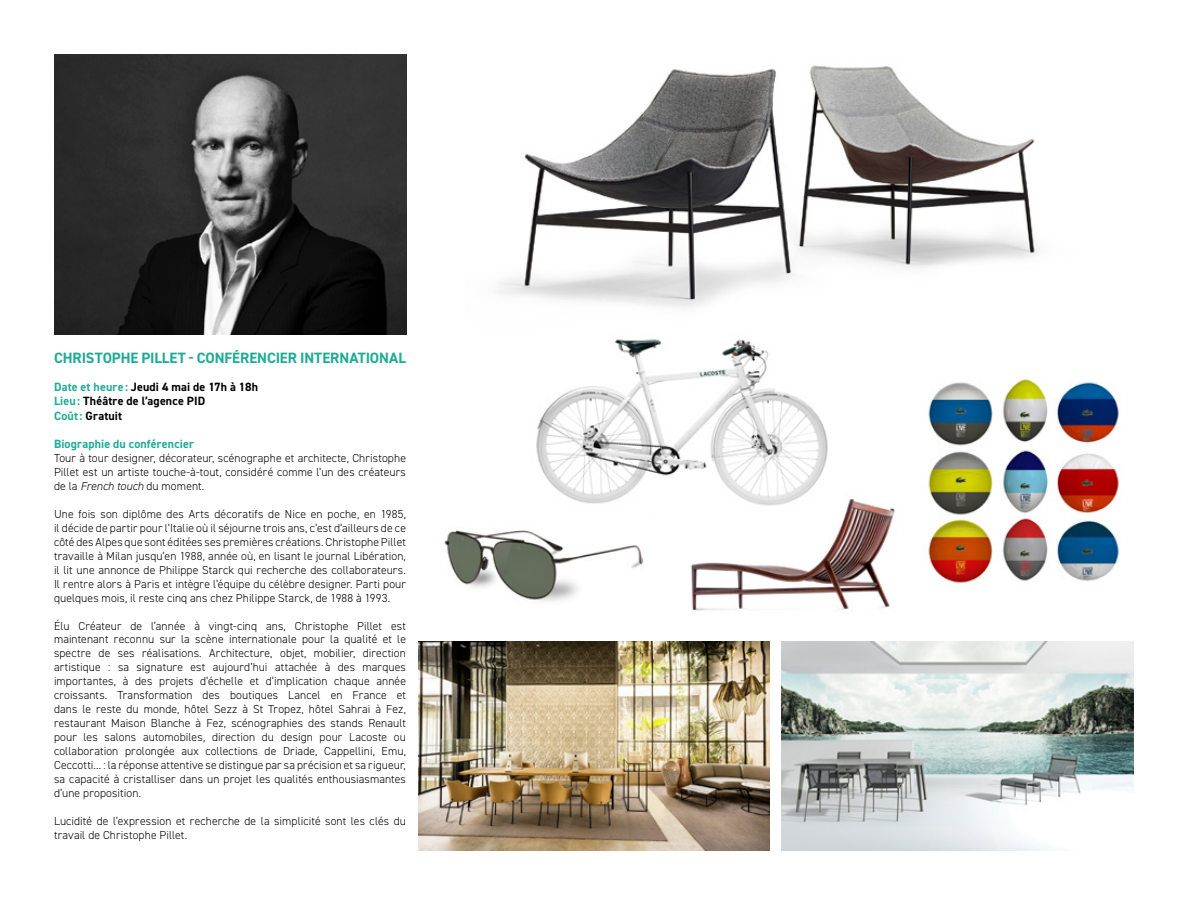
<style>
.page{position:relative;width:1188px;height:918px;background:#fff}
.page>*{position:absolute;margin:0;border:0;box-sizing:border-box;transform-origin:0 0}
.t1{font:700 15px "DIN2014";letter-spacing:-.005em;color:#20ab96}
.t2{font:700 12px/14.4px "DIN2014";letter-spacing:.015em;color:#000}
.t3{font:700 12px "DIN2014";letter-spacing:.01em;color:#20ab96}
.t4{font:300 11.7px/14px "DIN2014";letter-spacing:.01em;color:#000;text-align:justify}
.s1{color:#20ab96}
.s2{font-style:italic}
</style>
<div class="page">
<img style="left:690px;top:499px;width:205px;height:112px">
<img style="left:54px;top:54px;width:352px;height:281px">
<img style="left:496px;top:65px;width:543px;height:243px">
<img style="left:782px;top:642px;width:352px;height:208px">
<img style="left:418px;top:642px;width:352px;height:208px">
<img style="left:928px;top:379px;width:191px;height:204px">
<img style="left:444px;top:530px;width:200px;height:72px">
<img style="left:536px;top:339px;width:298px;height:169px">
<p class="t1" style="left:54px;top:348px;width:353px">CHRISTOPHE PILLET - CONFÉRENCIER INTERNATIONAL</p>
<p class="t2" style="left:54px;top:380px;width:206px"><span class="s1">Date et heure :</span> Jeudi 4 mai de 17h à 18h<br><span class="s1">Lieu:</span> Théâtre de l’agence PID<br><span class="s1">Coût:</span> Gratuit</p>
<p class="t3" style="left:54px;top:436px;width:141px">Biographie du conférencier</p>
<p class="t4" style="left:54px;top:451px;width:354px">Tour à tour designer, décorateur, scénographe et architecte, Christophe Pillet est un artiste touche-à-tout, considéré comme l’un des créateurs de la <span class="s2">French touch</span> du moment.</p>
<p class="t4" style="left:54px;top:507px;width:354px">Une fois son diplôme des Arts décoratifs de Nice en poche, en 1985, il décide de partir pour l’Italie où il séjourne trois ans, c’est d’ailleurs de ce côté des Alpes que sont éditées ses premières créations. Christophe Pillet travaille à Milan jusqu’en 1988, année où, en lisant le journal Libération, il lit une annonce de Philippe Starck qui recherche des collaborateurs.<br>Il rentre alors à Paris et intègre l’équipe du célèbre designer. Parti pour quelques mois, il reste cinq ans chez Philippe Starck, de 1988 à 1993.</p>
<p class="t4" style="left:54px;top:619px;width:354px">Élu Créateur de l’année à vingt-cinq ans, Christophe Pillet est maintenant reconnu sur la scène internationale pour la qualité et le spectre de ses réalisations. Architecture, objet, mobilier, direction artistique : sa signature est aujourd’hui attachée à des marques importantes, à des projets d’échelle et d’implication chaque année croissants. Transformation des boutiques Lancel en France et dans le reste du monde, hôtel Sezz à St Tropez, hôtel Sahrai à Fez, restaurant Maison Blanche à Fez, scénographies des stands Renault pour les salons automobiles, direction du design pour Lacoste ou collaboration prolongée aux collections de Driade, Cappellini, Emu, Ceccotti… : la réponse attentive se distingue par sa précision et sa rigueur, sa capacité à cristalliser dans un projet les qualités enthousiasmantes d’une proposition.</p>
<p class="t4" style="left:54px;top:814px;width:354px">Lucidité de l’expression et recherche de la simplicité sont les clés du travail de Christophe Pillet.</p>
</div>
